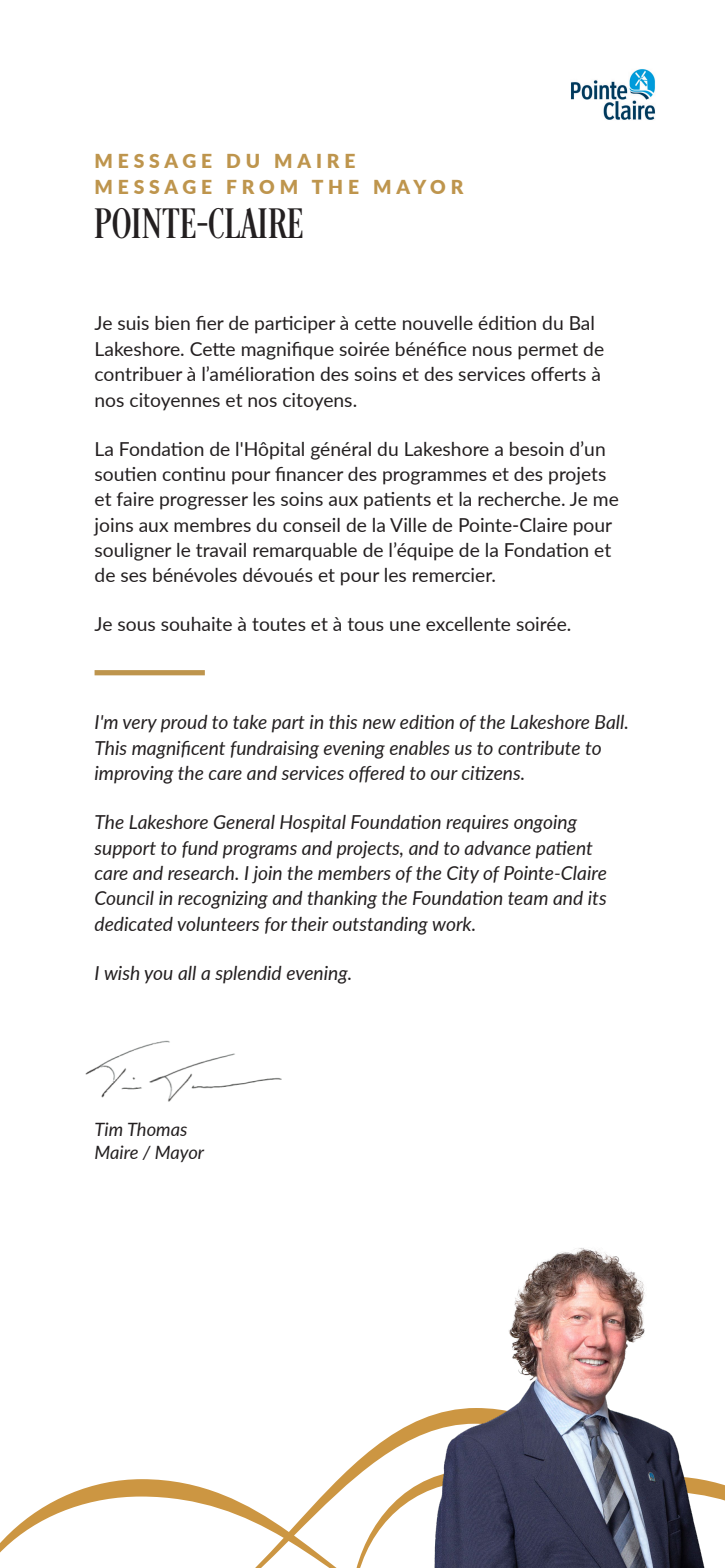
<style>
.page{position:relative;width:725px;height:1568px;background:#fff}
.page>*{position:absolute;margin:0;border:0;box-sizing:border-box;transform-origin:0 0}
.t1{font:43.75px "Desire Pro";letter-spacing:.025em;color:#231f20}
.t2{font:19.25px/25.4px "Lato";color:#231f20}
.t3{font:italic 19.25px/25.4px "Lato";color:#231f20}
.t4{font:900 19.25px "Lato";letter-spacing:.25em;color:#be954d}
.t5{font:italic 18.38px/23.6px "Lato";color:#231f20}
</style>
<div class="page">
<svg style="left:0;top:1424px;width:411px;height:144px"></svg>
<img style="left:571px;top:69px;width:84px;height:51px">
<img style="left:85px;top:1040px;width:197px;height:62px">
<img style="left:411px;top:1248px;width:313px;height:320px">
<div style="left:94px;top:670px;width:111px;height:5px;background:#be954d"></div>
<p class="t4" style="left:94px;top:147px;width:262px">MESSAGE DU MAIRE</p>
<p class="t4" style="left:94px;top:172px;width:370px">MESSAGE FROM THE MAYOR</p>
<h1 class="t1" style="left:94px;top:198px;width:210px">POINTE-CLAIRE</h1>
<p class="t2" style="left:94px;top:310px;width:511px">Je suis bien fier de participer à cette nouvelle édition du Bal Lakeshore. Cette magnifique soirée bénéfice nous permet de contribuer à l’amélioration des soins et des services offerts à nos citoyennes et nos citoyens.</p>
<p class="t2" style="left:94px;top:435px;width:525px">La Fondation de l'Hôpital général du Lakeshore a besoin d’un soutien continu pour financer des programmes et des projets et faire progresser les soins aux patients et la recherche. Je me joins aux membres du conseil de la Ville de Pointe-Claire pour souligner le travail remarquable de l’équipe de la Fondation et de ses bénévoles dévoués et pour les remercier.</p>
<p class="t2" style="left:94px;top:611px;width:478px">Je sous souhaite à toutes et à tous une excellente soirée.</p>
<p class="t3" style="left:94px;top:709px;width:536px">I'm very proud to take part in this new edition of the Lakeshore Ball.<br>This magnificent fundraising evening enables us to contribute to improving the care and services offered to our citizens.</p>
<p class="t3" style="left:94px;top:809px;width:514px">The Lakeshore General Hospital Foundation requires ongoing support to fund programs and projects, and to advance patient care and research. I join the members of the City of Pointe-Claire Council in recognizing and thanking the Foundation team and its dedicated volunteers for their outstanding work.</p>
<p class="t3" style="left:94px;top:959px;width:259px">I wish you all a splendid evening.</p>
<p class="t5" style="left:94px;top:1116px;width:111px">Tim Thomas<br>Maire / Mayor</p>
</div>
